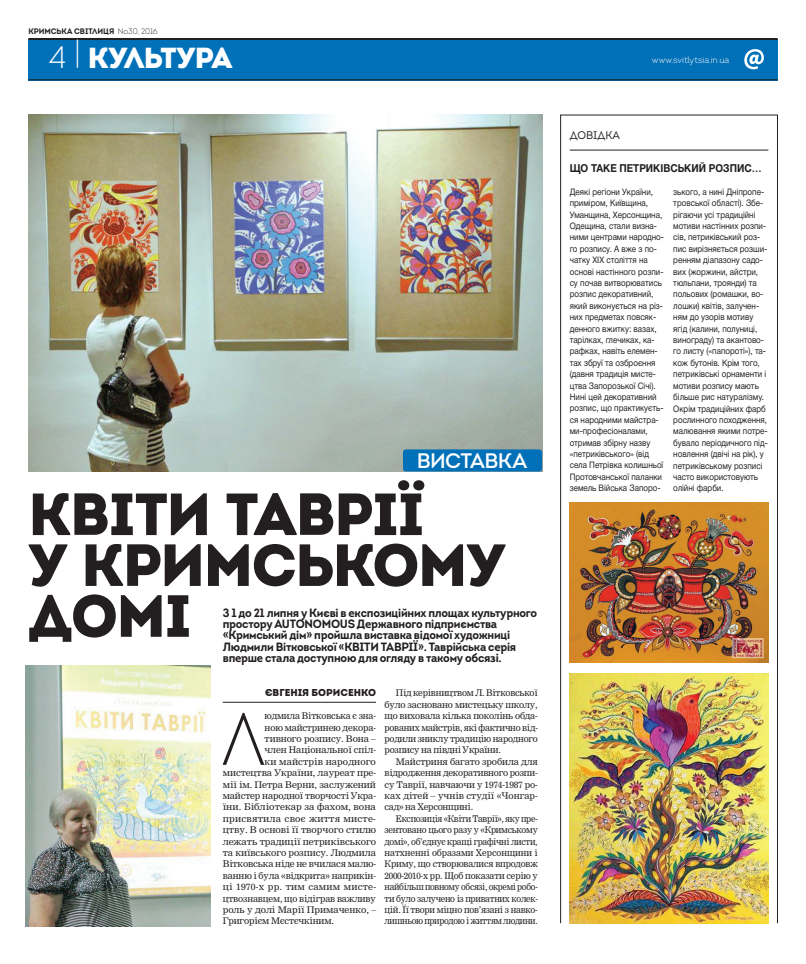
<style>
.page{position:relative;width:806px;height:964px;background:#fff}
.page>*{position:absolute;margin:0;border:0;box-sizing:border-box;transform-origin:0 0}
.t1{font:74.1px "Intro Light Alt";color:#231f20;scale:.9 1}
.t2{font:59.3px/50.8px "Intro Black Alt";letter-spacing:-.025em;color:#231f20}
.t3{font:29px "Intro Black Alt";letter-spacing:-.045em;color:#fff}
.t4{font:21px "Intro Regular Alt";color:#fff}
.t5{font:700 12px/11.4px "Intro";letter-spacing:-.025em;color:#231f20;scale:.95 1}
.t6{font:700 11px "Helvetica Neue Cyr";color:#231f20;scale:.9 1}
.t7{font:11px "Intro Book Alt";color:#231f20}
.t8{font:900 10px "Intro";color:#231f20}
.t9{font:9px/11.4px "Helvetica Neue Cyr";color:#231f20;scale:.89 1}
.t10{font:9px/11.4px "Nimrod Cyr";letter-spacing:-.01em;color:#231f20;text-align:justify}
.t11{font:9px/11.4px "Nimrod Cyr";letter-spacing:-.01em;color:#231f20;text-align:justify;scale:.95 1}
.t12{font:9px "Nimrod Cyr";letter-spacing:-.01em;color:#231f20;scale:1.04 1}
.t13{font:9px "Nimrod Cyr";letter-spacing:-.01em;color:#231f20;scale:1.05 1}
.t14{font:9px "Nimrod Cyr";letter-spacing:-.01em;color:#231f20;scale:1.06 1}
.t15{font:9px "Nimrod Cyr";letter-spacing:.02em;color:#231f20;scale:1.06 1}
.t16{font:9px "Nimrod Cyr";letter-spacing:.025em;color:#231f20;scale:1.05 1}
.t17{font:300 9px "Intro";letter-spacing:-.015em;color:#fff}
.t18{font:8px "Intro Bold Alt";letter-spacing:-.01em;color:#231f20;scale:.96 1}
.s1{font-family:"Intro";font-weight:300}
.s2{font-family:"Intro";font-weight:300;font-size:31px}
.s3{font-family:"Intro";font-weight:300;font-size:36.5px}
</style>
<div class="page">
<div style="left:28px;top:39px;width:749px;height:41px;background:#0070b8"></div>
<hr style="left:28px;top:38px;width:749px;height:2px;background:#231f20">
<hr style="left:28px;top:79px;width:749px;height:1px;background:#231f20">
<svg style="left:744px;top:49px;width:19px;height:20px"></svg>
<hr style="left:223px;top:702px;width:153px;height:1px;background:#231f20">
<img style="left:28px;top:115px;width:513px;height:356px">
<div style="left:403px;top:449px;width:138px;height:22px;background:#0070b8;border-radius:3px"></div>
<div style="left:560px;top:115px;width:217px;height:808px;border:1px solid #231f20"></div>
<hr style="left:569px;top:150px;width:198px;height:1px;background:#231f20">
<img style="left:26px;top:665px;width:184px;height:261px">
<img style="left:569px;top:502px;width:198px;height:160px">
<img style="left:569px;top:673px;width:198px;height:250px">
<p class="t18" style="left:28px;top:26px;width:136px">кримська світлиця <span class="s1">№30, 2016</span></p>
<h3 class="t3" style="left:48px;top:39px;width:185px"><span class="s2">4</span> <span class="s3">|</span> КУЛЬТУРА</h3>
<h3 class="t4" style="left:416px;top:448px;width:43px">ВИСТАВКА</h3>
<h2 class="t2" style="left:28px;top:488px;width:478px;text-indent:197px">ТАВ РІЇ<br>У КРИМСЬКОМУ<br>ДОМІ</h2>
<h2 class="t2" style="left:28px;top:488px;width:76px">КВІТИ</h2>
<h3 class="t5" style="left:223px;top:607px;width:332px">З 1 до 21 липня у Києві в експозиційних площах культурного простору AUTONOMOUS Державного підприємства «Кримський дім» пройшла виставка відомої художниці Людмили Вітковської «КВІТИ</h3>
<h3 class="t5" style="left:380px;top:641px;width:22px">ТАВРІЇ</h3>
<h3 class="t5" style="left:223px;top:641px;width:310px;text-indent:195px">». Таврійська серія вперше стала доступною для огляду в такому обсязі.</h3>
<p class="t8" style="left:265px;top:686px;width:112px">Євгенія Борисенко</p>
<h1 class="t1" style="left:221px;top:693px;width:52px">Л</h1>
<p class="t10" style="left:264px;top:710px;width:113px">юдмила Вітковська є зна-</p>
<p class="t10" style="left:264px;top:721px;width:113px">ною майстринею декора-</p>
<p class="t10" style="left:264px;top:733px;width:113px">тивного розпису. Вона –</p>
<p class="t10" style="left:264px;top:744px;width:113px">член Національної спіл-</p>
<p class="t13" style="left:264px;top:756px;width:107px">ки майстрів народного</p>
<p class="t12" style="left:223px;top:767px;width:149px">мистецтва України, лауреат пре-</p>
<p class="t12" style="left:223px;top:779px;width:149px">мії ім. Петра Верни, заслужений</p>
<p class="t10" style="left:223px;top:790px;width:155px">майстер народної творчості Укра-</p>
<p class="t14" style="left:223px;top:801px;width:146px">їни. Бібліотекар за фахом, вона</p>
<p class="t15" style="left:223px;top:813px;width:146px">присвятила своє життя мисте-</p>
<p class="t13" style="left:223px;top:824px;width:147px">цтву. В основі її творчого стилю</p>
<p class="t13" style="left:223px;top:836px;width:147px">лежать традиції петриківського</p>
<p class="t12" style="left:223px;top:847px;width:149px">та київського розпису. Людмила</p>
<p class="t10" style="left:223px;top:858px;width:155px">Вітковська ніде не вчилася малю-</p>
<p class="t10" style="left:223px;top:870px;width:155px">ванню і була «відкрита» наприкін-</p>
<p class="t16" style="left:223px;top:881px;width:147px">ці 1970-х рр. тим самим мисте-</p>
<p class="t10" style="left:223px;top:892px;width:154px">цтвознавцем, що відіграв важливу</p>
<p class="t12" style="left:223px;top:904px;width:149px">роль у долі Марії Примаченко, –</p>
<p class="t10" style="left:223px;top:915px;width:113px">Григорієм Мєстєчкіним.</p>
<p class="t10" style="left:384px;top:687px;width:155px;text-indent:11px">Під керівництвом Л. Вітковської було засновано мистецьку школу, що виховала кілька поколінь обда&shy;рованих майстрів, які фактично від&shy;родили зниклу традицію народного розпису на півдні України.</p>
<p class="t10" style="left:384px;top:756px;width:155px;text-indent:11px">Майстриня багато зробила для відродження декоративного розпи&shy;су Таврії, навчаючи у 1974-1987 ро&shy;ках дітей – учнів студії «Чонгар&shy;сад» на Херсонщині.</p>
<p class="t11" style="left:384px;top:813px;width:163px;text-indent:11px">Експозиція «Квіти Таврії», яку пре&shy;зентовано цього разу у «Кримському домі», об’єднує кращі графічні листи, натхненні образами Херсонщини і Криму, що створювалися впродовж 2000-2010-х рр. Щоб показати серію у найбільш повному обсязі, окремі робо&shy;ти було залучено із приватних колек&shy;цій. Її твори міцно пов’язані з навко&shy;лишньою природою і життям людини.</p>
<p class="t17" style="left:651px;top:54px;width:79px">www.svitlytsia.in.ua</p>
<p class="t7" style="left:569px;top:128px;width:52px">Довідка</p>
<p class="t6" style="left:569px;top:162px;width:214px">Що таке петриківський розпис…</p>
<p class="t9" style="left:569px;top:186px;width:107px">Деякі регіони України, приміром, Київщина,<br>Уманщина, Херсонщина,<br>Одещина, стали визна&shy;ними центрами народно&shy;го розпису. А вже з по&shy;чатку ХІХ століття на основі настінного розпи&shy;су почав витворюватись розпис декоративний, який виконується на різ&shy;них предметах повсяк&shy;денного вжитку: вазах, тарілках, глечиках, ка&shy;рафках, навіть елемен&shy;тах збруї та озброєння (давня традиція мисте&shy;цтва Запорозької Січі).<br>Нині цей декоративний розпис, що практикуєть&shy;ся народними майстра&shy;ми-професіоналами, отримав збірну назву «петриківського» (від села Петрівка колишньої<br>Протовчанської паланки земель Війська Запоро-</p>
<p class="t9" style="left:673px;top:186px;width:108px">зького, а нині Дніпропе&shy;тровської області). Збе&shy;рігаючи усі традиційні мотиви настінних розпи&shy;сів, петриківський роз&shy;пис вирізняється розши&shy;ренням діапазону садо&shy;вих (жоржини, айстри, тюльпани, троянди) та польових (ромашки, во&shy;лошки) квітів, залучен&shy;ням до узорів мотиву ягід (калини, полуниці, винограду) та акантово&shy;го листу («папороті»), та&shy;кож бутонів. Крім того, петриківські орнаменти і мотиви розпису мають більше рис натуралізму.<br>Окрім традиційних фарб рослинного походження, малювання якими потре&shy;бувало періодичного під&shy;новлення (двічі на рік), у петриківському розписі часто використовують олійні фарби.</p>
</div>
